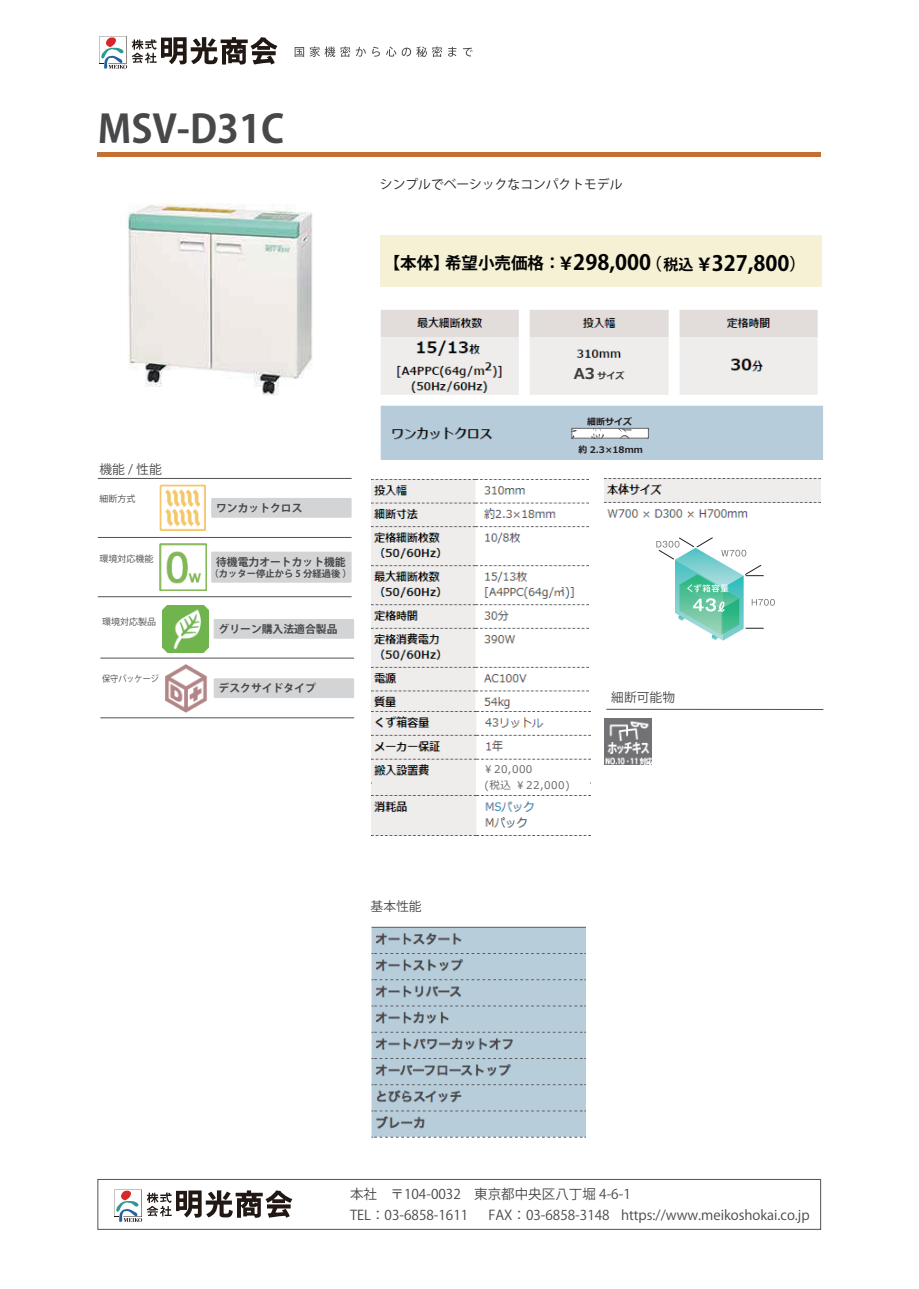
<style>
.page{position:relative;width:919px;height:1289px;background:#fff}
.page>*{position:absolute;margin:0;border:0;box-sizing:border-box;transform-origin:0 0}
.t1{font:700 38.4px "Koz Go Pro";color:#474849}
.t2{font:700 21px "Koz Go Pro";color:#030303}
.t3{font:13.5px/21.1px "Koz Go Pr 6 N";color:#474849}
.t4{font:12.75px "Koz Go Pr 6 N";color:#231f20}
.t5{font:12.75px "Koz Go Pr 6 N";color:#474849}
.t6{font:700 10.8px "Koz Go Pro";color:#474849}
.t7{font:10.5px/15.6px "Meiryo";letter-spacing:.04em;color:#67686a}
.t8{font:700 9.3px "Koz Go Pro";color:#474849}
.t9{font:9px "Koz Go Pr 6 N";color:#474849}
.t10{font:700 9px "Meiryo";color:#231f20}
.t11{font:9px "Koz Go Pr 6 N";color:#474849;scale:.9 1}
.t12{font:700 9px "Meiryo";color:#3e3e3f}
.s1{font-size:16.5px}
.s2{font-size:18px}
.s3{font-size:15px}
</style>
<div class="page">
<img style="left:604px;top:718px;width:47px;height:47px">
<img style="left:127px;top:204px;width:186px;height:192px">
<svg style="left:294px;top:46px;width:56px;height:11px"></svg>
<svg style="left:356px;top:47px;width:10px;height:10px"></svg>
<svg style="left:372px;top:47px;width:8px;height:10px"></svg>
<svg style="left:386px;top:46px;width:56px;height:11px"></svg>
<svg style="left:448px;top:47px;width:8px;height:10px"></svg>
<svg style="left:463px;top:48px;width:9px;height:8px"></svg>
<svg style="left:99px;top:36px;width:178px;height:33px"></svg>
<svg style="left:119px;top:1221px;width:23px;height:1px"></svg>
<svg style="left:114px;top:1189px;width:178px;height:32px"></svg>
<div style="left:380px;top:236px;width:441px;height:51px;background:#f6f1d4"></div>
<hr style="left:98px;top:478px;width:253px;height:1px;background:#515254">
<img style="left:371px;top:926px;width:215px;height:212px">
<div style="left:97px;top:1178px;width:724px;height:51px;border:1px solid #515254"></div>
<div style="left:98px;top:152px;width:723px;height:5px;background:#c47035"></div>
<div style="left:211px;top:498px;width:140px;height:20px;background:#d3d4d5"></div>
<hr style="left:98px;top:537px;width:253px;height:1px;background:#515254">
<hr style="left:98px;top:596px;width:253px;height:1px;background:#515254">
<img style="left:159px;top:543px;width:47px;height:47px">
<img style="left:159px;top:484px;width:46px;height:46px">
<img style="left:380px;top:310px;width:443px;height:149px">
<hr style="left:606px;top:708px;width:217px;height:2px;background:#515254">
<div style="left:214px;top:619px;width:140px;height:19px;background:#d3d4d5"></div>
<div style="left:214px;top:678px;width:140px;height:20px;background:#d3d4d5"></div>
<hr style="left:100px;top:657px;width:254px;height:1px;background:#515254">
<hr style="left:100px;top:717px;width:254px;height:1px;background:#515254">
<img style="left:162px;top:605px;width:47px;height:47px">
<img style="left:165px;top:664px;width:42px;height:48px">
<div style="left:558px;top:408px;width:103px;height:51px;background:#b7ccdb"></div>
<img style="left:371px;top:479px;width:217px;height:232px">
<img style="left:371px;top:711px;width:219px;height:111px">
<div style="left:571px;top:428px;width:77px;height:10px;background:#fff;border:1px solid #67696b"></div>
<svg style="left:571px;top:428px;width:6px;height:10px"></svg>
<svg style="left:590px;top:428px;width:14px;height:10px"></svg>
<svg style="left:617px;top:428px;width:14px;height:10px"></svg>
<svg style="left:644px;top:428px;width:4px;height:10px"></svg>
<div style="left:211px;top:551px;width:140px;height:31px;background:#d3d4d5"></div>
<img style="left:604px;top:479px;width:216px;height:39px">
<svg style="left:656px;top:537px;width:118px;height:103px"></svg>
<div style="left:558px;top:358px;width:78px;height:30px;background:#efedec"></div>
<div style="left:372px;top:779px;width:104px;height:18px;background:#efedec"></div>
<div style="left:476px;top:760px;width:114px;height:37px;background:#fff"></div>
<img style="left:372px;top:795px;width:218px;height:40px">
<h1 class="t1" style="left:98px;top:104px;width:188px">MSV-D31C</h1>
<p class="t4" style="left:380px;top:177px;width:244px">シンプルでベーシックなコンパクトモデル</p>
<h2 class="t2" style="left:383px;top:249px;width:424px"><span class="s1">【本体】希望小売価格：</span><span class="s2">￥</span>298,000<span class="s1">（</span><span class="s3">税込</span><span class="s2">￥</span>327,800<span class="s1">）</span></h2>
<p class="t5" style="left:99px;top:462px;width:64px">機能 / 性能</p>
<p class="t9" style="left:100px;top:493px;width:37px">細断方式</p>
<p class="t9" style="left:100px;top:553px;width:55px">環境対応機能</p>
<p class="t9" style="left:102px;top:617px;width:55px">環境対応製品</p>
<p class="t11" style="left:102px;top:673px;width:65px">保守パッケージ</p>
<p class="t6" style="left:216px;top:501px;width:88px">ワンカットクロス</p>
<p class="t6" style="left:216px;top:554px;width:131px">待機電力オートカット機能</p>
<p class="t8" style="left:209px;top:567px;width:144px">（カッター停止から 5 分経過後 ）</p>
<p class="t6" style="left:218px;top:622px;width:120px">グリーン購入法適合製品</p>
<p class="t6" style="left:218px;top:681px;width:99px">デスクサイドタイプ</p>
<p class="t12" style="left:573px;top:370px;width:52px"><span class="s3">A3</span> サイズ</p>
<p class="t10" style="left:587px;top:415px;width:46px">細断サイズ</p>
<p class="t10" style="left:578px;top:443px;width:66px">約 2.3×18ｍｍ</p>
<p class="t7" style="left:483px;top:761px;width:88px">￥20,000<br>(税込 ￥22,000)</p>
<p class="t5" style="left:611px;top:690px;width:65px">細断可能物</p>
<p class="t5" style="left:370px;top:898px;width:53px">基本性能</p>
<p class="t3" style="left:350px;top:1183px;width:282px">本社　〒104-0032　東京都中央区八丁堀 4-6-1<br>TEL：03-6858-1611</p>
<p class="t3" style="left:488px;top:1204px;width:322px">FAX：03-6858-3148 https://www.meikoshokai.co.jp</p>
</div>
